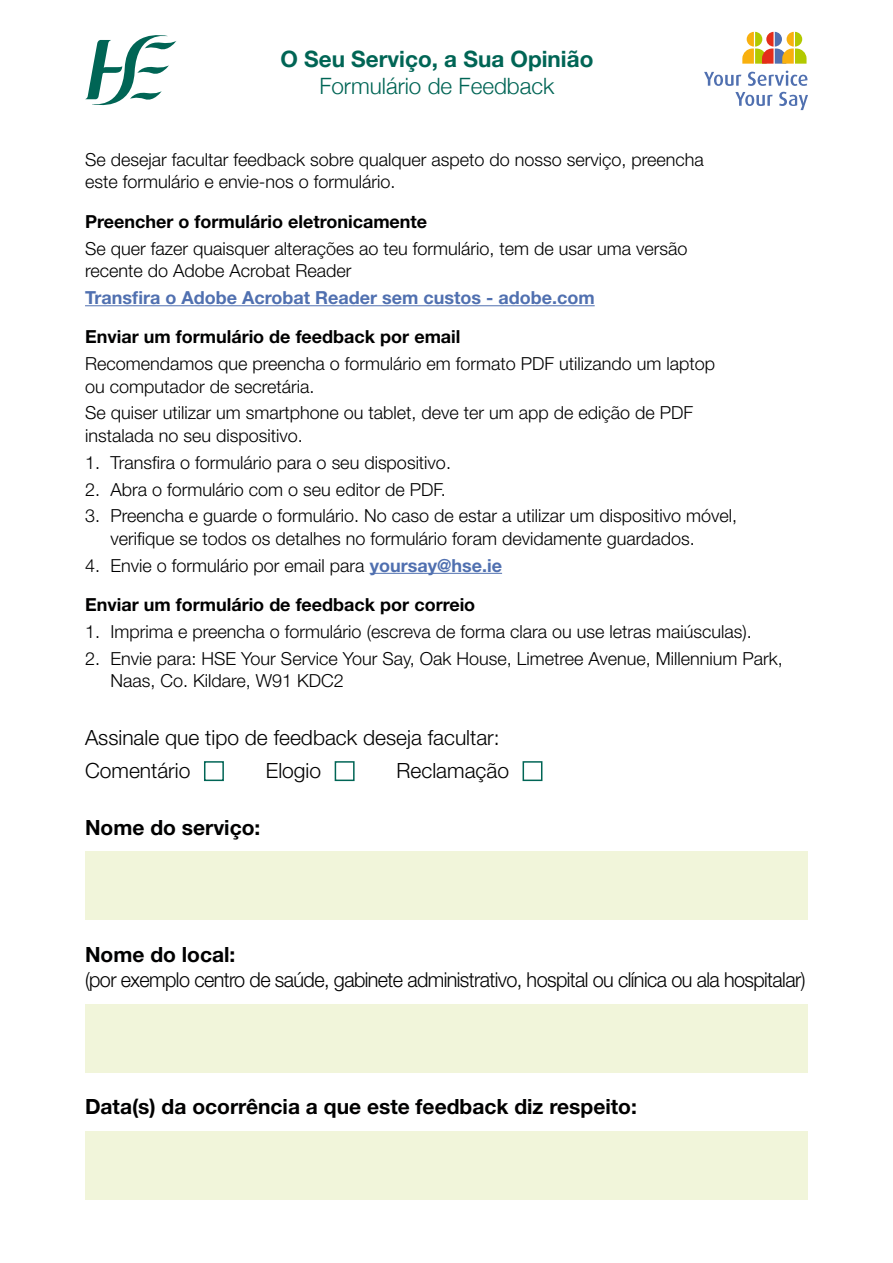
<style>
.page{position:relative;width:893px;height:1263px;background:#fff}
.page>*{position:absolute;margin:0;border:0;box-sizing:border-box;transform-origin:0 0}
.t1{font:700 22.5px/27px "Helvetica Neue";color:#006555;text-align:center}
.Head_4_-_web{font:700 21px "Helvetica Neue LT Std";color:#010000}
.t2{font:300 21px "Helvetica Neue LT Std";color:#010000}
.t3{font:300 20.7px "Helvetica Neue LT Std";letter-spacing:-.03em;color:#010000;scale:.96 1}
.Body_-_web{font:300 18px/22.5px "Helvetica Neue LT Std";color:#010000}
.Head_3_-_web{font:700 18px "Helvetica Neue LT Std";color:#010000}
.Body_-_web-2{font:700 18px "Helvetica Neue LT Std";color:#5070b0}
.s1{font-weight:300}
.s2{font-weight:700;color:#5070b0}
</style>
<div class="page">
<hr style="left:85px;top:305px;width:510px;height:1px;background:#5070b0">
<hr style="left:370px;top:573px;width:132px;height:1px;background:#5070b0">
<div style="left:204px;top:761px;width:20px;height:20px;border:2px solid #006555"></div>
<div style="left:335px;top:761px;width:20px;height:20px;border:2px solid #006555"></div>
<div style="left:523px;top:761px;width:19px;height:20px;border:2px solid #006555"></div>
<div style="left:85px;top:852px;width:723px;height:68px;background:#f1f5da"></div>
<div style="left:85px;top:1004px;width:723px;height:68px;background:#f1f5da"></div>
<div style="left:85px;top:1131px;width:723px;height:68px;background:#f1f5da"></div>
<svg style="left:85px;top:35px;width:91px;height:71px"></svg>
<svg style="left:704px;top:72px;width:37px;height:14px"></svg>
<svg style="left:748px;top:71px;width:60px;height:15px"></svg>
<svg style="left:735px;top:92px;width:38px;height:14px"></svg>
<svg style="left:779px;top:92px;width:29px;height:18px"></svg>
<svg style="left:742px;top:32px;width:64px;height:32px"></svg>
<p class="t1" style="left:280px;top:46px;width:314px">O Seu Serviço, a Sua Opinião<br><span class="s1">Formulário de Feedback</span></p>
<p class="Body_-_web" style="left:85px;top:148px;width:620px">Se desejar facultar feedback sobre qualquer aspeto do nosso serviço, preencha este formulário e envie-nos o formulário.</p>
<h3 class="Head_3_-_web" style="left:85px;top:210px;width:344px">Preencher o formulário eletronicamente</h3>
<p class="Body_-_web" style="left:85px;top:237px;width:604px">Se quer fazer quaisquer alterações ao teu formulário, tem de usar uma versão recente do Adobe Acrobat Reader</p>
<p class="Body_-_web-2" style="left:85px;top:286px;width:511px">Transfira o Adobe Acrobat Reader sem custos - adobe.com</p>
<h3 class="Head_3_-_web" style="left:85px;top:326px;width:377px">Enviar um formulário de feedback por email</h3>
<p class="Body_-_web" style="left:85px;top:352px;width:632px">Recomendamos que preencha o formulário em formato PDF utilizando um laptop ou computador de secretária.</p>
<p class="Body_-_web" style="left:85px;top:401px;width:610px">Se quiser utilizar um smartphone ou tablet, deve ter um app de edição de PDF instalada no seu dispositivo.</p>
<p class="Body_-_web" style="left:85px;top:451px;width:367px">1. Transfira o formulário para o seu dispositivo.</p>
<p class="Body_-_web" style="left:85px;top:477px;width:362px">2. Abra o formulário com o seu editor de PDF.</p>
<p class="Body_-_web" style="left:111px;top:504px;width:628px;text-indent:-26px">3. Preencha e guarde o formulário. No caso de estar a utilizar um dispositivo móvel, verifique se todos os detalhes no formulário foram devidamente guardados.</p>
<p class="Body_-_web" style="left:85px;top:553px;width:419px">4. Envie o formulário por email para <span class="s2">yoursay@hse.ie</span></p>
<h3 class="Head_3_-_web" style="left:85px;top:593px;width:392px">Enviar um formulário de feedback por correio</h3>
<p class="Body_-_web" style="left:85px;top:620px;width:668px">1. Imprima e preencha o formulário (escreva de forma clara ou use letras maiúsculas).</p>
<p class="Body_-_web" style="left:111px;top:646px;width:674px;text-indent:-26px">2. Envie para: HSE Your Service Your Say, Oak House, Limetree Avenue, Millennium Park,<br>Naas, Co. Kildare, W91 KDC2</p>
<p class="t2" style="left:85px;top:725px;width:416px">Assinale que tipo de feedback deseja facultar:</p>
<p class="t2" style="left:85px;top:758px;width:107px">Comentário</p>
<p class="t2" style="left:266px;top:758px;width:57px">Elogio</p>
<p class="t2" style="left:397px;top:758px;width:114px">Reclamação</p>
<p class="Head_4_-_web" style="left:85px;top:814px;width:177px">Nome do serviço:</p>
<p class="Head_4_-_web" style="left:85px;top:941px;width:152px">Nome do local:</p>
<p class="t3" style="left:85px;top:967px;width:752px">(por exemplo centro de saúde, gabinete administrativo, hospital ou clínica ou ala hospitalar)</p>
<p class="Head_4_-_web" style="left:85px;top:1094px;width:553px">Data(s) da ocorrência a que este feedback diz respeito:</p>
</div>
